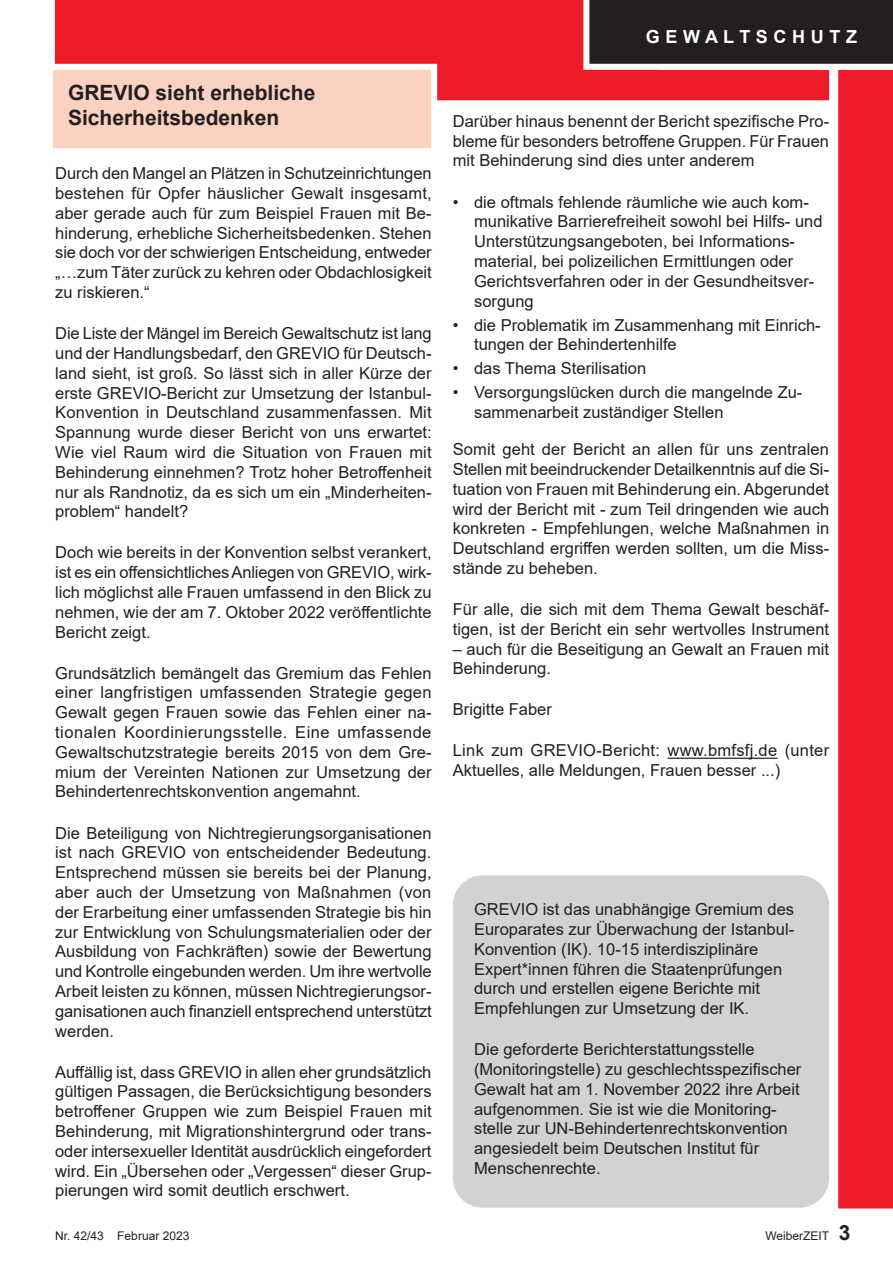
<style>
.page{position:relative;width:893px;height:1263px;background:#fff}
.page>*{position:absolute;margin:0;border:0;box-sizing:border-box;transform-origin:0 0}
.t1{font:700 21px/25.5px "Arial";color:#231f20}
.t2{font:700 18px "Arial";color:#fff}
.t3{font:16.5px/19.8px "Arial";color:#231f20;text-align:justify}
.t4{font:12px "Arial";color:#231f20}
.s1{font-weight:700;font-size:21px}
</style>
<div class="page">
<div style="left:54px;top:0;width:775px;height:101px;background:#ee1c28"></div>
<svg style="left:829px;top:70px;width:64px;height:1139px;fill:#ee1c28"></svg>
<div style="left:453px;top:875px;width:376px;height:333px;background:#d1d2d4;border-radius:30px"></div>
<div style="left:47px;top:64px;width:390px;height:90px;background:#fbd2c2;border:6px solid #fff"></div>
<hr style="left:667px;top:758px;width:110px;height:1px;background:#231f20">
<svg style="left:583px;top:0;width:310px;height:70px;background:#3c3738"></svg>
<h1 class="t1" style="left:68px;top:80px;width:249px">GREVIO sieht erhebliche<br>Sicherheitsbedenken</h1>
<p class="t3" style="left:55px;top:163px;width:378px">Durch den Mangel an Plätzen in Schutzeinrichtungen bestehen für Opfer häuslicher Gewalt insgesamt, aber gerade auch für zum Beispiel Frauen mit Be&shy;hinderung, erhebliche Sicherheitsbedenken. Stehen sie doch vor der schwierigen Entscheidung, entweder „…zum Täter zurück zu kehren oder Obdachlosigkeit zu riskieren.“</p>
<p class="t3" style="left:55px;top:323px;width:378px">Die Liste der Mängel im Bereich Gewaltschutz ist lang und der Handlungsbedarf, den GREVIO für Deutsch&shy;land sieht, ist groß. So lässt sich in aller Kürze der erste GREVIO-Bericht zur Umsetzung der Istanbul-Konvention in Deutschland zusammenfassen. Mit Spannung wurde dieser Bericht von uns erwartet:<br>Wie viel Raum wird die Situation von Frauen mit Behinderung einnehmen? Trotz hoher Betroffenheit nur als Randnotiz, da es sich um ein „Minderheiten&shy;problem“ handelt?</p>
<p class="t3" style="left:55px;top:543px;width:378px">Doch wie bereits in der Konvention selbst verankert, ist es ein offensichtliches Anliegen von GREVIO, wirk&shy;lich möglichst alle Frauen umfassend in den Blick zu nehmen, wie der am 7. Oktober 2022 veröffentlichte Bericht zeigt.</p>
<p class="t3" style="left:55px;top:663px;width:378px">Grundsätzlich bemängelt das Gremium das Fehlen einer langfristigen umfassenden Strategie gegen Gewalt gegen Frauen sowie das Fehlen einer na&shy;tionalen Koordinierungsstelle. Eine umfassende Gewaltschutzstrategie bereits 2015 von dem Gre&shy;mium der Vereinten Nationen zur Umsetzung der Behindertenrechtskonvention angemahnt.</p>
<p class="t3" style="left:55px;top:823px;width:378px">Die Beteiligung von Nichtregierungsorganisationen ist nach GREVIO von entscheidender Bedeutung.<br>Entsprechend müssen sie bereits bei der Planung, aber auch der Umsetzung von Maßnahmen (von der Erarbeitung einer umfassenden Strategie bis hin zur Entwicklung von Schulungsmaterialien oder der Ausbildung von Fachkräften) sowie der Bewertung und Kontrolle eingebunden werden. Um ihre wertvolle Arbeit leisten zu können, müssen Nichtregierungsor&shy;ganisationen auch finanziell entsprechend unterstützt werden.</p>
<p class="t3" style="left:55px;top:1062px;width:378px">Auffällig ist, dass GREVIO in allen eher grundsätzlich gültigen Passagen, die Berücksichtigung besonders betroffener Gruppen wie zum Beispiel Frauen mit Behinderung, mit Migrationshintergrund oder trans&shy;oder intersexueller Identität ausdrücklich eingefordert wird. Ein „Übersehen oder „Vergessen“ dieser Grup&shy;pierungen wird somit deutlich erschwert.</p>
<p class="t2" style="left:646px;top:24px;width:213px">G E W A L T S C H U T Z</p>
<p class="t3" style="left:453px;top:111px;width:378px">Darüber hinaus benennt der Bericht spezifische Pro&shy;bleme für besonders betroffene Gruppen. Für Frauen mit Behinderung sind dies unter anderem</p>
<p class="t3" style="left:474px;top:192px;width:350px;text-align:left;text-indent:-21px">• die oftmals fehlende räumliche wie auch kom&shy;munikative Barrierefreiheit sowohl bei Hilfs- und Unterstützungsangeboten, bei Informations&shy;material, bei polizeilichen Ermittlungen oder Gerichtsverfahren oder in der Gesundheitsver&shy;sorgung</p>
<p class="t3" style="left:474px;top:315px;width:348px;text-indent:-21px">• die Problematik im Zusammenhang mit Einrich&shy;tungen der Behindertenhilfe</p>
<p class="t3" style="left:453px;top:359px;width:195px">• das Thema Sterilisation</p>
<p class="t3" style="left:474px;top:383px;width:330px;text-indent:-21px">• Versorgungslücken durch die mangelnde Zu&shy;sammenarbeit zuständiger Stellen</p>
<p class="t3" style="left:453px;top:439px;width:378px">Somit geht der Bericht an allen für uns zentralen Stellen mit beeindruckender Detailkenntnis auf die Si&shy;tuation von Frauen mit Behinderung ein. Abgerundet wird der Bericht mit - zum Teil dringenden wie auch konkreten - Empfehlungen, welche Maßnahmen in Deutschland ergriffen werden sollten, um die Miss&shy;stände zu beheben.</p>
<p class="t3" style="left:453px;top:599px;width:378px">Für alle, die sich mit dem Thema Gewalt beschäf&shy;tigen, ist der Bericht ein sehr wertvolles Instrument</p>
<p class="t3" style="left:453px;top:639px;width:378px">– auch für die Beseitigung an Gewalt an Frauen mit<br>Behinderung.</p>
<p class="t3" style="left:453px;top:700px;width:101px">Brigitte Faber</p>
<p class="t3" style="left:453px;top:741px;width:378px">Link zum GREVIO-Bericht: www.bmfsfj.de (unter<br>Aktuelles, alle Meldungen, Frauen besser ...)</p>
<p class="t3" style="left:474px;top:899px;width:322px;text-align:left">GREVIO ist das unabhängige Gremium des Europarates zur Überwachung der Istanbul-Konvention (IK). 10-15 interdisziplinäre Expert*innen führen die Staatenprüfungen durch und erstellen eigene Berichte mit Empfehlungen zur Umsetzung der IK.</p>
<p class="t3" style="left:474px;top:1039px;width:329px;text-align:left">Die geforderte Berichterstattungsstelle (Monitoringstelle) zu geschlechtsspezifischer Gewalt hat am 1. November 2022 ihre Arbeit aufgenommen. Sie ist wie die Monitoring&shy;stelle zur UN-Behindertenrechtskonvention angesiedelt beim Deutschen Institut für Menschenrechte.</p>
<p class="t4" style="left:55px;top:1227px;width:136px">Nr. 42/43 Februar 2023</p>
<p class="t4" style="left:765px;top:1227px;width:87px">WeiberZEIT <span class="s1">3</span></p>
</div>
